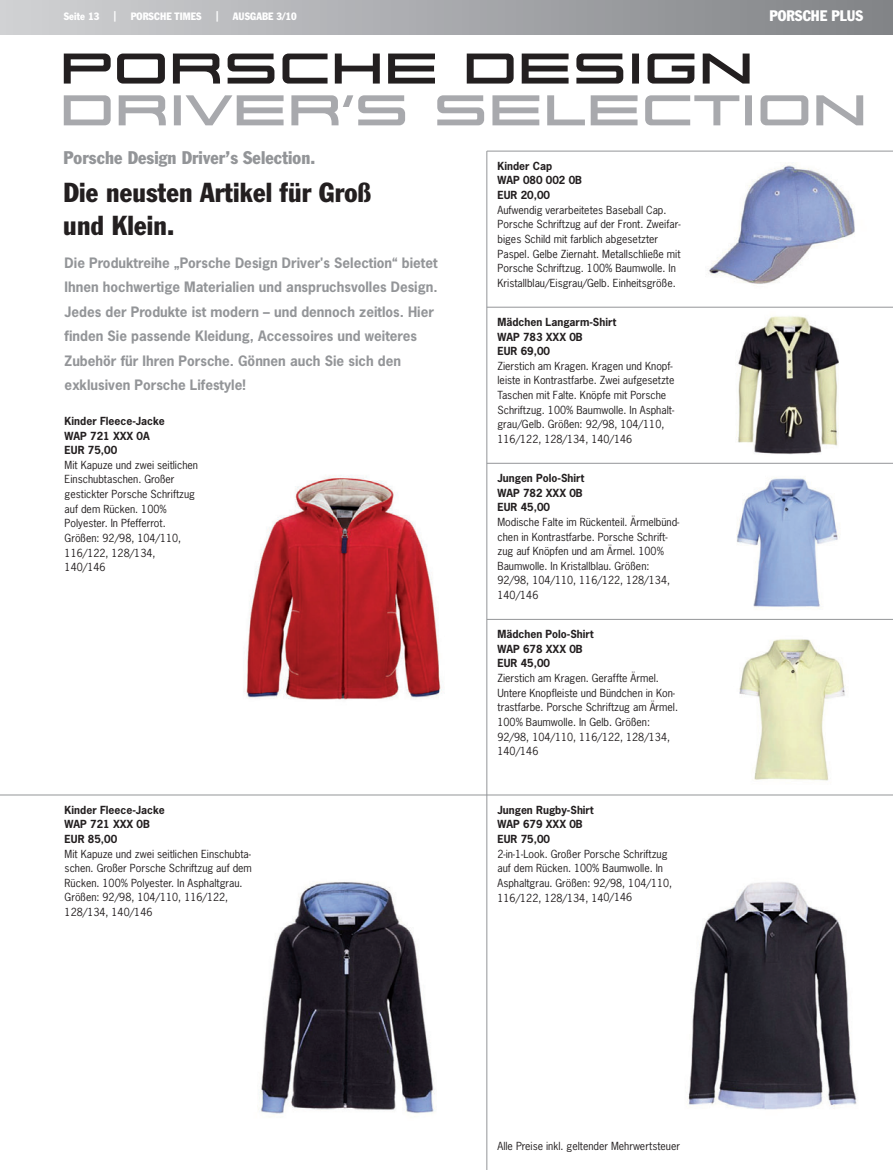
<style>
.page{position:relative;width:893px;height:1170px;background:#fff}
.page>*{position:absolute;margin:0;border:0;box-sizing:border-box;transform-origin:0 0}
.t1{font:condensed 27px/32.4px "Porsche Franklin Gothic";letter-spacing:.005em;color:#231f20}
.t2{font:condensed 18px "Porsche Franklin Gothic";letter-spacing:.005em;color:#939598}
.t3{font:condensed 15px "Porsche Franklin Gothic";color:#fff}
.t4{font:700 13.5px/24.5px "Porsche News Gothic";color:#939598}
.t5{font:10.5px/14.7px "Porsche News Gothic";color:#231f20}
.t6{font:700 10.5px/14.7px "Porsche News Gothic";color:#231f20}
.t7{font:condensed 10.5px "Porsche Franklin Gothic";letter-spacing:.005em;color:#fff}
</style>
<div class="page">
<div style="left:0;top:0;width:893px;height:34px;background:linear-gradient(to right,#d1d2d4,#818386)"></div>
<hr style="left:0;top:0;width:1px;height:34px;background:#d1d2d4">
<img style="left:258px;top:882px;width:177px;height:234px">
<hr style="left:486px;top:151px;width:1px;height:1018px;background:#939598">
<img style="left:244px;top:475px;width:198px;height:225px">
<hr style="left:487px;top:307px;width:406px;height:1px;background:#939598">
<hr style="left:0;top:794px;width:893px;height:1px;background:#939598">
<hr style="left:487px;top:619px;width:406px;height:1px;background:#939598">
<img style="left:688px;top:882px;width:170px;height:228px">
<img style="left:708px;top:165px;width:147px;height:119px">
<img style="left:736px;top:316px;width:103px;height:139px">
<img style="left:736px;top:477px;width:104px;height:131px">
<img style="left:739px;top:639px;width:106px;height:142px">
<svg style="left:64px;top:95px;width:799px;height:30px"></svg>
<svg style="left:64px;top:54px;width:686px;height:30px"></svg>
<hr style="left:487px;top:151px;width:406px;height:1px;background:#939598">
<hr style="left:487px;top:463px;width:406px;height:1px;background:#939598">
<p class="t7" style="left:64px;top:12px;width:37px">Seite 13</p>
<p class="t7" style="left:114px;top:11px;width:4px">|</p>
<p class="t7" style="left:131px;top:12px;width:72px">PORSCHE TIMES</p>
<p class="t7" style="left:216px;top:11px;width:4px">|</p>
<p class="t7" style="left:233px;top:12px;width:65px">AUSGABE 3/10</p>
<h3 class="t3" style="left:770px;top:10px;width:95px">PORSCHE PLUS</h3>
<h2 class="t2" style="left:64px;top:151px;width:253px">Porsche Design Driver’s Selection.</h2>
<h1 class="t1" style="left:63px;top:178px;width:309px">Die neusten Artikel für Groß und Klein.</h1>
<p class="t4" style="left:65px;top:252px;width:374px">Die Produktreihe „Porsche Design Driver's Selection“ bietet Ihnen hochwertige Materialien und anspruchsvolles Design.<br>Jedes der Produkte ist modern – und dennoch zeitlos. Hier finden Sie passende Kleidung, Accessoires und weiteres Zubehör für Ihren Porsche. Gönnen auch Sie sich den exklusiven Porsche Lifestyle!</p>
<p class="t6" style="left:65px;top:414px;width:102px">Kinder Fleece-Jacke<br>WAP 721 XXX 0A<br>EUR 75,00</p>
<p class="t5" style="left:65px;top:458px;width:135px">Mit Kapuze und zwei seitlichen<br>Einschubtaschen. Großer gestickter Porsche Schriftzug auf dem Rücken. 100%<br>Polyester. In Pfefferrot.<br>Größen: 92/98, 104/110,<br>116/122, 128/134,<br>140/146</p>
<p class="t6" style="left:65px;top:803px;width:102px">Kinder Fleece-Jacke<br>WAP 721 XXX 0B<br>EUR 85,00</p>
<p class="t5" style="left:65px;top:847px;width:189px">Mit Kapuze und zwei seitlichen Einschubta&shy;schen. Großer Porsche Schriftzug auf dem Rücken. 100% Polyester. In Asphaltgrau.<br>Größen: 92/98, 104/110, 116/122, 128/134, 140/146</p>
<p class="t6" style="left:497px;top:159px;width:86px">Kinder Cap<br>WAP 080 002 0B<br>EUR 20,00</p>
<p class="t5" style="left:497px;top:203px;width:185px">Aufwendig verarbeitetes Baseball Cap.<br>Porsche Schriftzug auf der Front. Zweifar&shy;biges Schild mit farblich abgesetzter Paspel. Gelbe Ziernaht. Metallschließe mit Porsche Schriftzug. 100% Baumwolle. In Kristallblau/Eisgrau/Gelb. Einheitsgröße.</p>
<p class="t6" style="left:497px;top:315px;width:120px">Mädchen Langarm-Shirt<br>WAP 783 XXX 0B<br>EUR 69,00</p>
<p class="t5" style="left:497px;top:359px;width:178px">Zierstich am Kragen. Kragen und Knopf&shy;leiste in Kontrastfarbe. Zwei aufgesetzte Taschen mit Falte. Knöpfe mit Porsche Schriftzug. 100% Baumwolle. In Asphalt&shy;grau/Gelb. Größen: 92/98, 104/110, 116/122, 128/134, 140/146</p>
<p class="t6" style="left:497px;top:471px;width:88px">Jungen Polo-Shirt<br>WAP 782 XXX 0B<br>EUR 45,00</p>
<p class="t5" style="left:497px;top:515px;width:183px">Modische Falte im Rückenteil. Ärmelbünd&shy;chen in Kontrastfarbe. Porsche Schrift&shy;zug auf Knöpfen und am Ärmel. 100% Baumwolle. In Kristallblau. Größen:<br>92/98, 104/110, 116/122, 128/134, 140/146</p>
<p class="t6" style="left:497px;top:627px;width:98px">Mädchen Polo-Shirt<br>WAP 678 XXX 0B<br>EUR 45,00</p>
<p class="t5" style="left:497px;top:671px;width:182px">Zierstich am Kragen. Geraffte Ärmel.<br>Untere Knopfleiste und Bündchen in Kon&shy;trastfarbe. Porsche Schriftzug am Ärmel.<br>100% Baumwolle. In Gelb. Größen:<br>92/98, 104/110, 116/122, 128/134,<br>140/146</p>
<p class="t6" style="left:497px;top:803px;width:98px">Jungen Rugby-Shirt<br>WAP 679 XXX 0B<br>EUR 75,00</p>
<p class="t5" style="left:497px;top:847px;width:176px">2-in-1-Look. Großer Porsche Schriftzug auf dem Rücken. 100% Baumwolle. In Asphaltgrau. Größen: 92/98, 104/110, 116/122, 128/134, 140/146</p>
<p class="t5" style="left:497px;top:1139px;width:184px">Alle Preise inkl. geltender Mehrwertsteuer</p>
</div>
